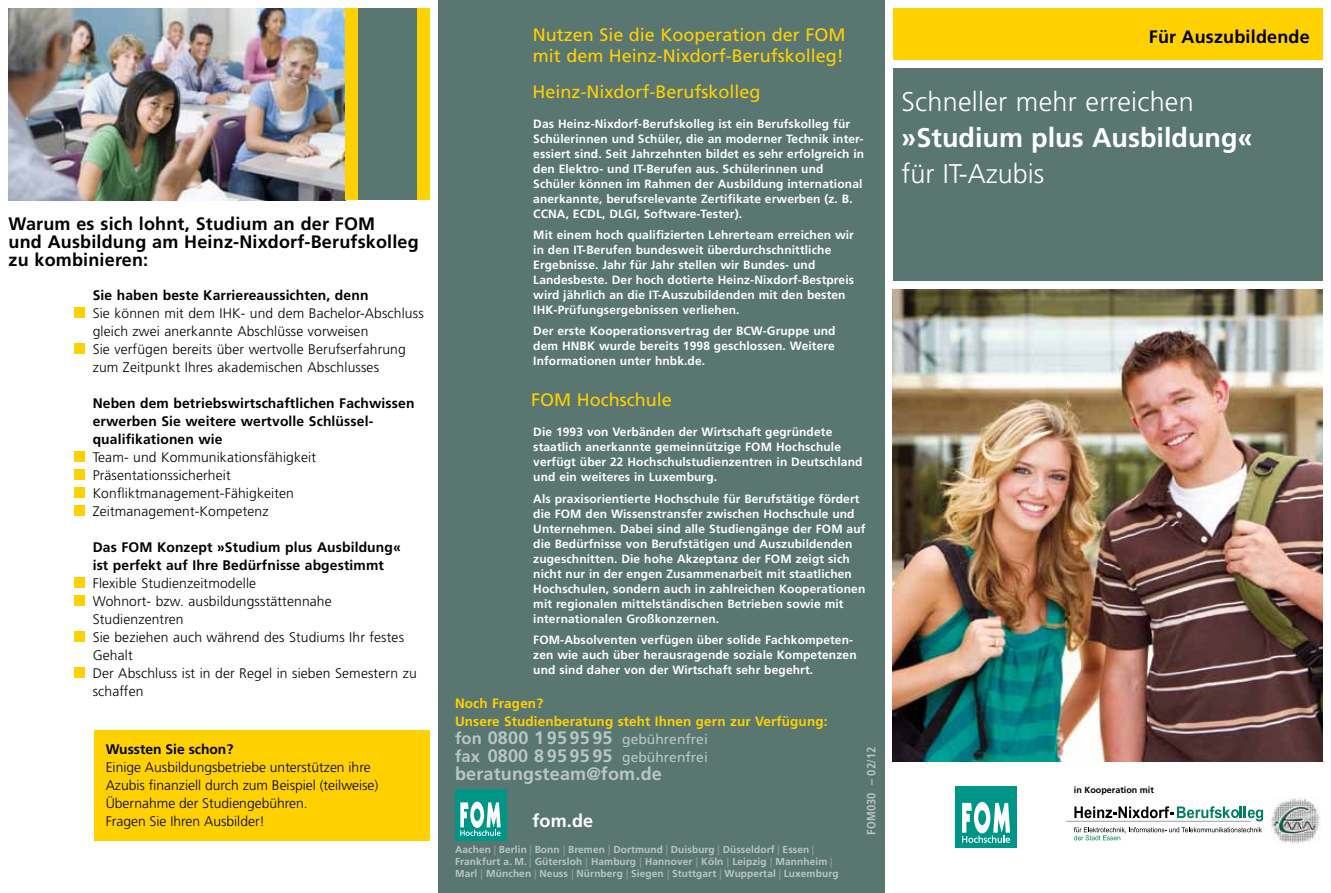
<style>
.page{position:relative;width:1331px;height:893px;background:#fff}
.page>*{position:absolute;margin:0;border:0;box-sizing:border-box;transform-origin:0 0}
.t1{font:300 27px "Frutiger LT Std";letter-spacing:.01em;color:#fff}
.t2{font:700 27px "Frutiger LT Std";color:#fff}
.t3{font:700 18px/18px "Frutiger LT Std";letter-spacing:.01em;color:#000}
.t4{font:18px/21px "Frutiger LT Std";color:#ffd100}
.t5{font:700 18px "Frutiger LT Std";letter-spacing:.01em;color:#b8c7c4}
.t6{font:700 18px "Frutiger LT Std";color:#fff}
.t7{font:300 13.8px/18px "Frutiger LT Std";letter-spacing:.01em;color:#000}
.t8{font:700 13.8px/18px "Frutiger LT Std";letter-spacing:.01em;color:#000}
.t9{font:13.8px/18px "Frutiger LT Std";color:#b8c7c4}
.t10{font:700 13.5px/18px "Frutiger LT Std";letter-spacing:.01em;color:#ffd100}
.t11{font:700 12px/15px "Frutiger LT Std";letter-spacing:.01em;color:#fff}
.t12{font:700 condensed 12px "Frutiger LT Std";letter-spacing:.01em;color:#b8c7c4}
.t13{font:700 10.2px/12px "Frutiger LT Std";letter-spacing:.01em;color:#b8c7c4}
.t14{font:700 9px "Frutiger LT Std";color:#000}
.s1{font-weight:700;font-size:16.5px}
.s2{font-weight:700;font-size:18px}
.s3{color:#879e9a}
</style>
<div class="page">
<div style="left:893px;top:9px;width:429px;height:51px;background:#ffd100"></div>
<div style="left:438px;top:0;width:446px;height:893px;background:#5a7671"></div>
<div style="left:74px;top:307px;width:11px;height:11px;background:#ffd100"></div>
<div style="left:74px;top:343px;width:11px;height:11px;background:#ffd100"></div>
<div style="left:74px;top:451px;width:11px;height:11px;background:#ffd100"></div>
<div style="left:74px;top:469px;width:11px;height:11px;background:#ffd100"></div>
<div style="left:74px;top:487px;width:11px;height:11px;background:#ffd100"></div>
<div style="left:74px;top:505px;width:11px;height:11px;background:#ffd100"></div>
<div style="left:74px;top:577px;width:11px;height:11px;background:#ffd100"></div>
<div style="left:74px;top:595px;width:11px;height:11px;background:#ffd100"></div>
<div style="left:74px;top:631px;width:11px;height:11px;background:#ffd100"></div>
<div style="left:74px;top:667px;width:11px;height:11px;background:#ffd100"></div>
<div style="left:893px;top:68px;width:429px;height:213px;background:#5a7671"></div>
<div style="left:353px;top:9px;width:76px;height:191px;background:#5a7671"></div>
<div style="left:417px;top:9px;width:12px;height:191px;background:#ffd100"></div>
<img style="left:9px;top:9px;width:336px;height:191px">
<img style="left:893px;top:289px;width:429px;height:472px">
<div style="left:345px;top:9px;width:13px;height:191px;background:#ffd100"></div>
<img style="left:1271px;top:797px;width:49px;height:46px">
<div style="left:956px;top:787px;width:61px;height:61px;background:#009687"></div>
<svg style="left:962px;top:802px;width:48px;height:41px"></svg>
<div style="left:455px;top:789px;width:51px;height:51px;background:#009687"></div>
<svg style="left:460px;top:802px;width:41px;height:34px"></svg>
<div style="left:94px;top:730px;width:335px;height:111px;background:#ffd100"></div>
<svg style="left:1074px;top:806px;width:189px;height:15px"></svg>
<svg style="left:1074px;top:827px;width:188px;height:13px"></svg>
<hr style="left:1066px;top:821px;width:185px;height:1px;background:#9c9e9f">
<h2 class="t3" style="left:9px;top:215px;width:412px">Warum es sich lohnt, Studium an der FOM<br>und Ausbildung am Heinz-Nixdorf-Berufskolleg zu kombinieren:</h2>
<p class="t8" style="left:93px;top:287px;width:277px">Sie haben beste Karriereaussichten, denn</p>
<p class="t7" style="left:93px;top:305px;width:333px">Sie können mit dem IHK- und dem Bachelor-Abschluss gleich zwei anerkannte Abschlüsse vorweisen<br>Sie verfügen bereits über wertvolle Berufserfahrung zum Zeitpunkt Ihres akademischen Abschlusses</p>
<p class="t8" style="left:93px;top:395px;width:323px">Neben dem betriebswirtschaftlichen Fachwissen erwerben Sie weitere wertvolle Schlüssel&shy;qualifikationen wie</p>
<p class="t7" style="left:93px;top:449px;width:225px">Team- und Kommunikationsfähigkeit<br>Präsentationssicherheit<br>Konfliktmanagement-Fähigkeiten<br>Zeitmanagement-Kompetenz</p>
<p class="t8" style="left:93px;top:539px;width:310px">Das FOM Konzept »Studium plus Ausbildung« ist perfekt auf Ihre Bedürfnisse abgestimmt</p>
<p class="t7" style="left:93px;top:575px;width:325px">Flexible Studienzeitmodelle<br>Wohnort- bzw. ausbildungsstättennahe<br>Studienzentren<br>Sie beziehen auch während des Studiums Ihr festes<br>Gehalt<br>Der Abschluss ist in der Regel in sieben Semestern zu schaffen</p>
<p class="t8" style="left:106px;top:740px;width:129px">Wussten Sie schon?</p>
<p class="t7" style="left:106px;top:758px;width:274px">Einige Ausbildungsbetriebe unterstützen ihre Azubis finanziell durch zum Beispiel (teilweise)<br>Übernahme der Studiengebühren.<br>Fragen Sie Ihren Ausbilder!</p>
<h2 class="t4" style="left:533px;top:25px;width:314px">Nutzen Sie die Kooperation der FOM mit dem Heinz-Nixdorf-Berufskolleg!</h2>
<h2 class="t4" style="left:532px;top:82px;width:230px">Heinz-Nixdorf-Berufskolleg</h2>
<p class="t11" style="left:533px;top:117px;width:332px">Das Heinz-Nixdorf-Berufskolleg ist ein Berufskolleg für Schülerinnen und Schüler, die an moderner Technik inter&shy;essiert sind. Seit Jahrzehnten bildet es sehr erfolgreich in den Elektro- und IT-Berufen aus. Schülerinnen und Schüler können im Rahmen der Ausbildung international anerkannte, berufsrelevante Zertifikate erwerben (z. B.<br>CCNA, ECDL, DLGI, Software-Tester).</p>
<p class="t11" style="left:533px;top:228px;width:322px">Mit einem hoch qualifizierten Lehrerteam erreichen wir in den IT-Berufen bundesweit überdurchschnittliche Ergebnisse. Jahr für Jahr stellen wir Bundes- und Landesbeste. Der hoch dotierte Heinz-Nixdorf-Bestpreis wird jährlich an die IT-Auszubildenden mit den besten IHK-Prüfungsergebnissen verliehen.</p>
<p class="t11" style="left:533px;top:324px;width:304px;text-align:justify">Der erste Kooperationsvertrag der BCW-Gruppe und dem HNBK wurde bereits 1998 geschlossen. Weitere Informationen unter hnbk.de.</p>
<h2 class="t4" style="left:531px;top:389px;width:142px">FOM Hochschule</h2>
<p class="t11" style="left:533px;top:425px;width:331px">Die 1993 von Verbänden der Wirtschaft gegründete staatlich anerkannte gemeinnützige FOM Hochschule verfügt über 22 Hochschulstudienzentren in Deutschland und ein weiteres in Luxemburg.</p>
<p class="t11" style="left:533px;top:491px;width:334px">Als praxisorientierte Hochschule für Berufstätige fördert die FOM den Wissenstransfer zwischen Hochschule und Unternehmen. Dabei sind alle Studiengänge der FOM auf die Bedürfnisse von Berufstätigen und Auszubildenden zugeschnitten. Die hohe Akzeptanz der FOM zeigt sich nicht nur in der engen Zusammenarbeit mit staatlichen Hochschulen, sondern auch in zahlreichen Kooperationen mit regionalen mittelständischen Betrieben sowie mit internationalen Großkonzernen.</p>
<p class="t11" style="left:533px;top:632px;width:325px">FOM-Absolventen verfügen über solide Fachkompeten&shy;zen wie auch über herausragende soziale Kompetenzen und sind daher von der Wirtschaft sehr begehrt.</p>
<p class="t10" style="left:455px;top:694px;width:374px">Noch Fragen?<br>Unsere Studienberatung steht Ihnen gern zur Verfügung:</p>
<p class="t9" style="left:455px;top:730px;width:254px"><span class="s1">fon</span> <span class="s2">0800 1 95 95 95</span> gebührenfrei <span class="s1">fax</span> <span class="s2">0800 8 95 95 95</span> gebührenfrei</p>
<h2 class="t5" style="left:455px;top:763px;width:208px">beratungsteam@fom.de</h2>
<h2 class="t6" style="left:532px;top:810px;width:62px">fom.de</h2>
<p class="t13" style="left:455px;top:843px;width:385px">Aachen <span class="s3">|</span> Berlin <span class="s3">|</span> Bonn <span class="s3">|</span> Bremen <span class="s3">|</span> Dortmund <span class="s3">|</span> Duisburg <span class="s3">|</span> Düsseldorf <span class="s3">|</span> Essen <span class="s3">|<br></span>Frankfurt a. M. <span class="s3">|</span> Gütersloh <span class="s3">|</span> Hamburg <span class="s3">|</span> Hannover <span class="s3">|</span> Köln <span class="s3">|</span> Leipzig <span class="s3">|</span> Mannheim <span class="s3">|<br></span>Marl <span class="s3">|</span> München <span class="s3">|</span> Neuss <span class="s3">|</span> Nürnberg <span class="s3">|</span> Siegen <span class="s3">|</span> Stuttgart <span class="s3">|</span> Wuppertal <span class="s3">|</span> Luxemburg</p>
<p class="t12" style="left:864px;top:835px;width:90px;rotate:-90deg">FOM030 – 02/12</p>
<h2 class="t3" style="left:1149px;top:28px;width:162px">Für Auszubildende</h2>
<h1 class="t1" style="left:901px;top:87px;width:294px">Schneller mehr erreichen</h1>
<h1 class="t2" style="left:901px;top:122px;width:353px">»Studium plus Ausbildung«</h1>
<h1 class="t1" style="left:901px;top:159px;width:144px">für IT-Azubis</h1>
<p class="t14" style="left:1074px;top:785px;width:82px">in Kooperation mit</p>
</div>
